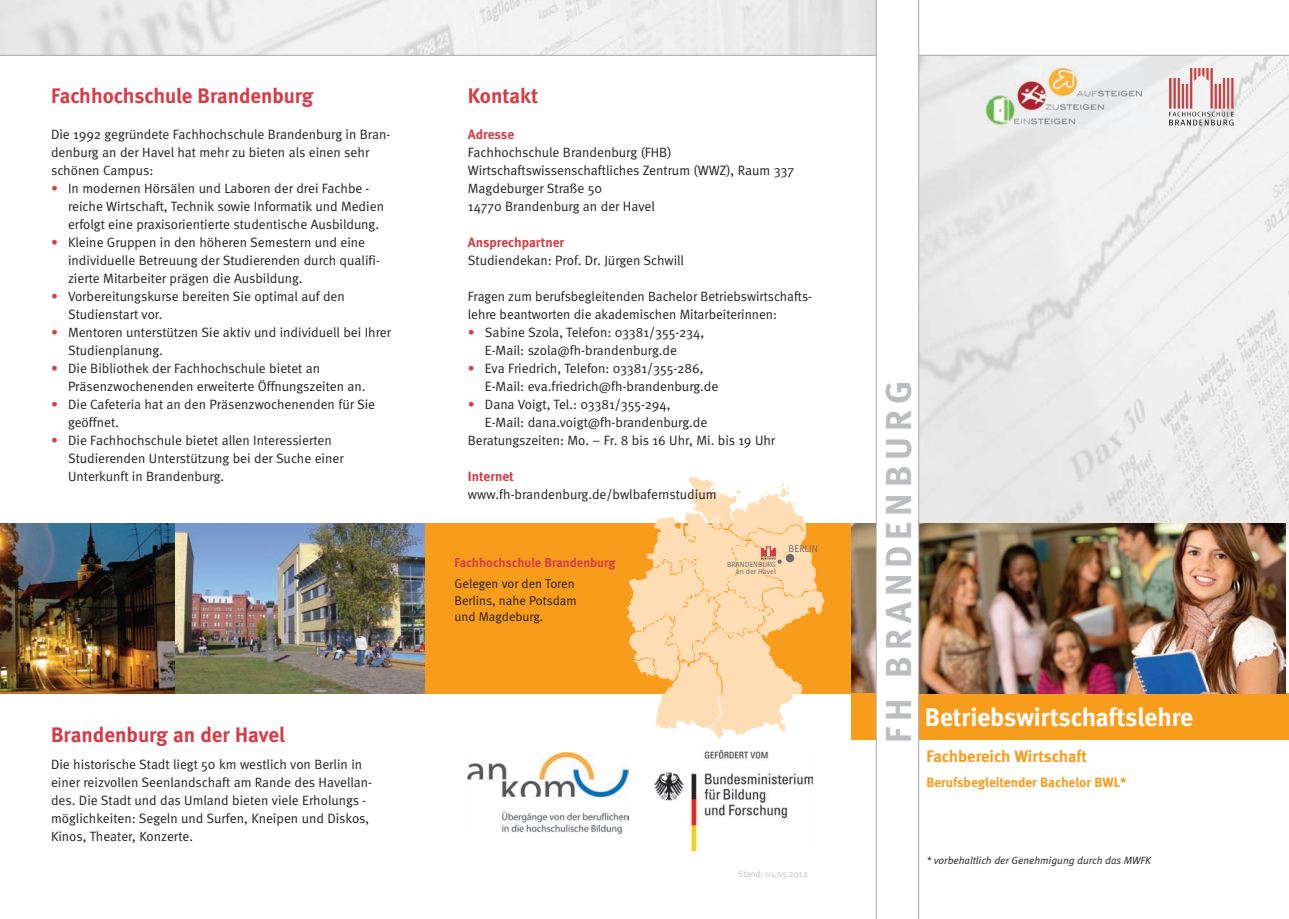
<style>
.page{position:relative;width:1289px;height:919px;background:#fff}
.page>*{position:absolute;margin:0;border:0;box-sizing:border-box;transform-origin:0 0}
.t1{font:700 36px "Meta";letter-spacing:.165em;color:#bcbdc0}
.t2{font:700 25.5px "Meta";letter-spacing:-.005em;color:#fff}
.t3{font:700 21px "Meta";color:#d23f47}
.t4{font:700 16.5px "Meta";color:#f89c1c}
.t5{font:13.5px/18px "Meta Normal";color:#231f20}
.t6{font:700 13.5px "Meta";color:#f89c1c}
.t7{font:700 13.5px "Meta";color:#d23f47}
.t8{font:12.75px/16.5px "Meta Normal";color:#231f20}
.t9{font:700 12.75px "Meta";color:#d23f47}
.t10{font:italic 10.5px "Meta Normal";color:#231f20}
.t11{font:9.75px "Meta Normal";color:#6c6d70}
.t12{font:9px "Meta Normal";color:#bcbdc0}
.t13{font:7.5px/7.5px "Meta Normal";color:#6c6d70;text-align:right}
.s1{color:#d23f47}
</style>
<div class="page">
<img style="left:850px;top:523px;width:26px;height:170px">
<img style="left:614px;top:693px;width:236px;height:46px">
<img style="left:919px;top:56px;width:369px;height:473px">
<img style="left:0;top:0;width:876px;height:55px">
<div style="left:850px;top:693px;width:438px;height:47px;background:#f89c1c"></div>
<img style="left:919px;top:523px;width:366px;height:170px">
<hr style="left:0;top:55px;width:1288px;height:1px;background:#a8a9ad">
<div style="left:876px;top:0;width:42px;height:906px;background:#fff"></div>
<hr style="left:918px;top:0;width:1px;height:918px;background:#a8a9ad">
<hr style="left:876px;top:0;width:1px;height:918px;background:#a8a9ad">
<img style="left:0;top:523px;width:176px;height:170px">
<img style="left:176px;top:523px;width:249px;height:170px">
<img style="left:656px;top:477px;width:149px;height:46px">
<svg style="left:425px;top:523px;width:425px;height:170px;background:#fab251"></svg>
<div style="left:785px;top:554px;width:9px;height:8px;background:#6c6d70;border-radius:50%"></div>
<svg style="left:761px;top:546px;width:20px;height:17px"></svg>
<img style="left:468px;top:752px;width:160px;height:81px">
<img style="left:654px;top:750px;width:158px;height:100px">
<img style="left:1169px;top:68px;width:64px;height:49px">
<img style="left:985px;top:67px;width:158px;height:61px">
<h3 class="t3" style="left:51px;top:83px;width:264px">Fachhochschule Brandenburg</h3>
<p class="t5" style="left:51px;top:125px;width:341px">Die 1992 gegründete Fachhochschule Brandenburg in Bran - denburg an der Havel hat mehr zu bieten als einen sehr schönen Campus:</p>
<p class="t5" style="left:68px;top:179px;width:317px;text-indent:-17px"><span class="s1">•</span> In modernen Hörsälen und Laboren der drei Fachbe - reiche Wirtschaft, Technik sowie Informatik und Me dien erfolgt eine praxisorientierte studentische Aus bildung.</p>
<p class="t5" style="left:68px;top:233px;width:313px;text-indent:-17px"><span class="s1">•</span> Kleine Gruppen in den höheren Semestern und eine individuelle Betreuung der Studierenden durch qualifi&shy;zierte Mitarbeiter prägen die Ausbildung.</p>
<p class="t5" style="left:68px;top:287px;width:278px;text-indent:-17px"><span class="s1">•</span> Vorbereitungskurse bereiten Sie optimal auf den<br>Studienstart vor.</p>
<p class="t5" style="left:68px;top:323px;width:324px;text-indent:-17px"><span class="s1">•</span> Mentoren unterstützen Sie aktiv und individuell bei Ihrer<br>Studienplanung.</p>
<p class="t5" style="left:68px;top:359px;width:299px;text-indent:-17px"><span class="s1">•</span> Die Bibliothek der Fachhochschule bietet an<br>Präsenzwochenenden erweiterte Öffnungszeiten an.</p>
<p class="t5" style="left:68px;top:395px;width:309px;text-indent:-17px"><span class="s1">•</span> Die Cafeteria hat an den Präsenzwochenenden für Sie geöffnet.</p>
<p class="t5" style="left:68px;top:431px;width:277px;text-indent:-17px"><span class="s1">•</span> Die Fachhochschule bietet allen Interessierten<br>Studierenden Unterstützung bei der Suche einer<br>Unterkunft in Brandenburg.</p>
<h3 class="t3" style="left:51px;top:722px;width:235px">Brandenburg an der Havel</h3>
<p class="t5" style="left:51px;top:755px;width:323px">Die historische Stadt liegt 50 km westlich von Berlin in einer reizvollen Seenlandschaft am Rande des Havellan - des. Die Stadt und das Umland bieten viele Erholungs - möglichkeiten: Segeln und Surfen, Kneipen und Diskos, Kinos, Theater, Konzerte.</p>
<h3 class="t3" style="left:468px;top:83px;width:72px">Kontakt</h3>
<p class="t7" style="left:468px;top:126px;width:48px">Adresse</p>
<p class="t5" style="left:468px;top:143px;width:328px">Fachhochschule Brandenburg (FHB)<br>Wirtschaftswissenschaftliches Zentrum (WWZ), Raum 337<br>Magdeburger Straße 50<br>14770 Brandenburg an der Havel</p>
<p class="t7" style="left:468px;top:234px;width:98px">Ansprechpartner</p>
<p class="t5" style="left:468px;top:251px;width:218px">Studiendekan: Prof. Dr. Jürgen Schwill</p>
<p class="t5" style="left:468px;top:287px;width:345px">Fragen zum berufsbegleitenden Bachelor Betriebswirt schafts - lehre beantworten die akademischen Mitarbeiterinnen:</p>
<p class="t5" style="left:485px;top:323px;width:221px;text-indent:-17px"><span class="s1">•</span> Sabine Szola, Telefon: 03381/355-234,<br>E-Mail: szola@fh-brandenburg.de</p>
<p class="t5" style="left:485px;top:359px;width:235px;text-indent:-17px"><span class="s1">•</span> Eva Friedrich, Telefon: 03381/355-286,<br>E-Mail: eva.friedrich@fh-brandenburg.de</p>
<p class="t5" style="left:468px;top:395px;width:204px"><span class="s1">•</span> Dana Voigt, Tel.: 03381/355-294,</p>
<p class="t5" style="left:485px;top:413px;width:224px">E-Mail: dana.voigt@fh-brandenburg.de</p>
<p class="t5" style="left:468px;top:431px;width:309px">Beratungszeiten: Mo. – Fr. 8 bis 16 Uhr, Mi. bis 19 Uhr</p>
<p class="t7" style="left:468px;top:468px;width:47px">Internet</p>
<p class="t5" style="left:468px;top:485px;width:250px">www.fh-brandenburg.de/bwlbafernstudium</p>
<p class="t9" style="left:454px;top:555px;width:162px">Fachhochschule Brandenburg</p>
<p class="t8" style="left:454px;top:575px;width:124px">Gelegen vor den Toren<br>Ber lins, nahe Potsdam und Magdeburg.</p>
<p class="t13" style="left:727px;top:560px;width:50px">BRANDENBURG an der Havel</p>
<p class="t11" style="left:788px;top:542px;width:31px">BERLIN</p>
<p class="t12" style="left:738px;top:868px;width:71px">Stand: 01.05.2012</p>
<h1 class="t1" style="left:877px;top:742px;width:363px;rotate:-90deg">FH BRANDENBURG</h1>
<h2 class="t2" style="left:924px;top:702px;width:270px">Betriebswirtschaftslehre</h2>
<p class="t4" style="left:926px;top:746px;width:162px">Fachbereich Wirtschaft</p>
<p class="t6" style="left:926px;top:774px;width:201px">Berufsbegleitender Bachelor BWL*</p>
<p class="t10" style="left:926px;top:853px;width:226px">* vorbehaltlich der Genehmigung durch das MWFK</p>
</div>
